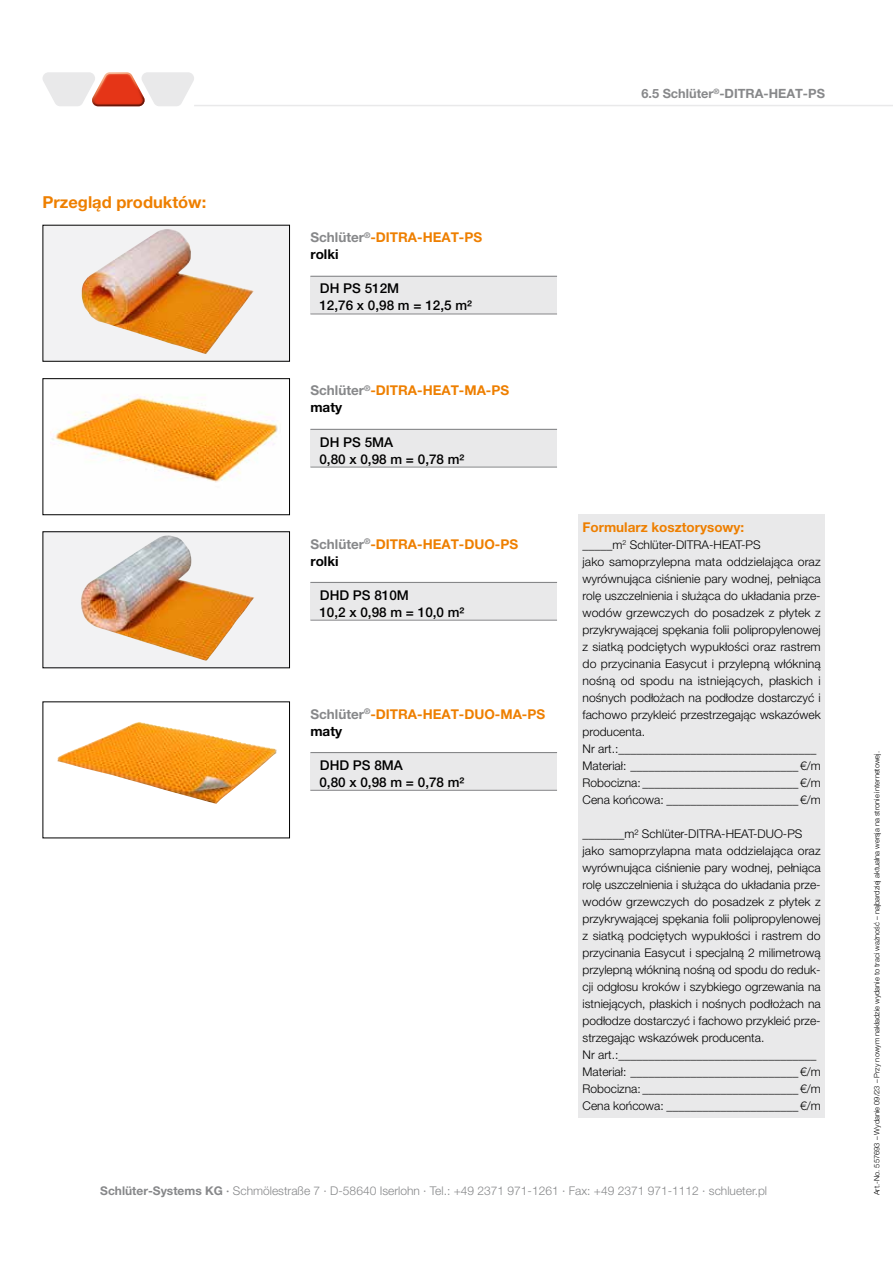
<style>
.page{position:relative;width:893px;height:1263px;background:#fff}
.page>*{position:absolute;margin:0;border:0;box-sizing:border-box;transform-origin:0 0}
.t1{font:700 16.5px "Helvetica Neue LT Pro";color:#ee7f00}
.t2{font:700 13.5px/17px "Helvetica Neue LT Pro";color:#ee7f00}
.t3{font:500 13.5px/17px "Helvetica Neue LT Pro";color:#000}
.t4{font:700 12.75px "Helvetica Neue LT Pro";color:#87888a}
.t5{font:300 12px/17px "Helvetica Neue LT Pro";color:#000}
.t6{font:300 12px "Helvetica Neue LT Pro";color:#87888a}
.t7{font:300 7.5px "Helvetica Neue LT Pro";color:#000}
.s1{color:#87888a}
.s2{color:#000}
.s3{font-weight:700}
.s4{font-weight:500}
</style>
<div class="page">
<hr style="left:194px;top:105px;width:699px;height:1px;background:#e9e9ea">
<svg style="left:43px;top:72px;width:151px;height:34px"></svg>
<div style="left:578px;top:514px;width:247px;height:604px;background:#e9e9ea"></div>
<div style="left:310px;top:429px;width:247px;height:38px;background:#e9e9ea"></div>
<div style="left:310px;top:753px;width:247px;height:37px;background:#e9e9ea"></div>
<div style="left:310px;top:276px;width:247px;height:37px;background:#e9e9ea"></div>
<div style="left:310px;top:583px;width:247px;height:37px;background:#e9e9ea"></div>
<hr style="left:310px;top:429px;width:247px;height:1px;background:#87888a">
<hr style="left:310px;top:467px;width:247px;height:1px;background:#87888a">
<hr style="left:310px;top:752px;width:247px;height:1px;background:#87888a">
<hr style="left:310px;top:790px;width:247px;height:1px;background:#87888a">
<hr style="left:310px;top:276px;width:247px;height:1px;background:#87888a">
<hr style="left:310px;top:314px;width:247px;height:1px;background:#87888a">
<hr style="left:310px;top:582px;width:247px;height:1px;background:#87888a">
<hr style="left:310px;top:620px;width:247px;height:1px;background:#87888a">
<div style="left:43px;top:532px;width:247px;height:136px;background:#f2f2f3"></div>
<img style="left:81px;top:535px;width:174px;height:126px">
<div style="left:43px;top:225px;width:247px;height:136px;background:#f2f2f3"></div>
<img style="left:82px;top:229px;width:172px;height:125px">
<img style="left:52px;top:394px;width:226px;height:88px">
<div style="left:43px;top:378px;width:247px;height:137px;border:1px solid #000"></div>
<img style="left:57px;top:722px;width:220px;height:82px">
<h1 class="t1" style="left:43px;top:192px;width:165px">Przegląd produktów:</h1>
<p class="t4" style="left:641px;top:86px;width:185px">6.5 Schlüter<sup>®</sup>-DITRA-HEAT-PS</p>
<p class="t2" style="left:310px;top:229px;width:173px"><span class="s1">Schlüter</span><sup>®</sup>-DITRA-HEAT-PS <span class="s2">rolki</span></p>
<p class="t3" style="left:319px;top:280px;width:154px">DH PS 512M<br>12,76 x 0,98 m = 12,5 m²</p>
<p class="t2" style="left:310px;top:382px;width:200px"><span class="s1">Schlüter</span><sup>®</sup>-DITRA-HEAT-MA-PS <span class="s2">maty</span></p>
<p class="t3" style="left:319px;top:433px;width:147px">DH PS 5MA<br>0,80 x 0,98 m = 0,78 m²</p>
<p class="t2" style="left:310px;top:535px;width:209px"><span class="s1">Schlüter</span><sup>®</sup>-DITRA-HEAT-DUO-PS <span class="s2">rolki</span></p>
<p class="t3" style="left:319px;top:586px;width:147px">DHD PS 810M<br>10,2 x 0,98 m = 10,0 m²</p>
<p class="t2" style="left:310px;top:705px;width:236px"><span class="s1">Schlüter</span><sup>®</sup>-DITRA-HEAT-DUO-MA-PS <span class="s2">maty</span></p>
<p class="t3" style="left:319px;top:756px;width:147px">DHD PS 8MA<br>0,80 x 0,98 m = 0,78 m²</p>
<p class="t2" style="left:583px;top:518px;width:163px">Formularz kosztorysowy:</p>
<p class="t5" style="left:583px;top:536px;width:240px">_____m<sup>2</sup> Schlüter-DITRA-HEAT-PS<br>jako samoprzylepna mata oddzielająca oraz wyrównująca ciśnienie pary wodnej, pełniąca rolę uszczelnienia i służąca do układania prze&shy;wodów grzewczych do posadzek z płytek z przykrywającej spękania folii polipropylenowej z siatką podciętych wypukłości oraz rastrem do przycinania Easycut i przylepną włókniną nośną od spodu na istniejących, płaskich i nośnych podłożach na podłodze dostarczyć i fachowo przykleić przestrzegając wskazówek producenta.<br>Nr art.:_________________________________ Materiał: ____________________________€/m Robocizna: __________________________€/m Cena końcowa: ______________________€/m</p>
<p class="t5" style="left:583px;top:825px;width:240px">_______m² Schlüter-DITRA-HEAT-DUO-PS jako samoprzylapna mata oddzielająca oraz wyrównująca ciśnienie pary wodnej, pełniąca rolę uszczelnienia i służąca do układania prze&shy;wodów grzewczych do posadzek z płytek z przykrywającej spękania folii polipropylenowej z siatką podciętych wypukłości i rastrem do przycinania Easycut i specjalną 2 milimetrową przylepną włókniną nośną od spodu do reduk&shy;cji odgłosu kroków i szybkiego ogrzewania na istniejących, płaskich i nośnych podłożach na podłodze dostarczyć i fachowo przykleić prze&shy;strzegając wskazówek producenta.<br>Nr art.:_________________________________ Materiał: ____________________________€/m Robocizna: __________________________€/m Cena końcowa: ______________________€/m</p>
<p class="t6" style="left:100px;top:1183px;width:668px"><span class="s3">Schlüter-Systems KG</span> <span class="s4">·</span> Schmölestraße 7 · D-58640 Iserlohn · Tel.: +49 2371 971-1261 · Fax: +49 2371 971-1112 · schlueter.pl</p>
<p class="t7" style="left:872px;top:1195px;width:446px;rotate:-90deg">Art.-No. 557693 – Wydanie 09/23 – Przy nowym nakładzie wydanie to traci ważność – najbardziej aktualna wersja na stronie internetowej.</p>
</div>
